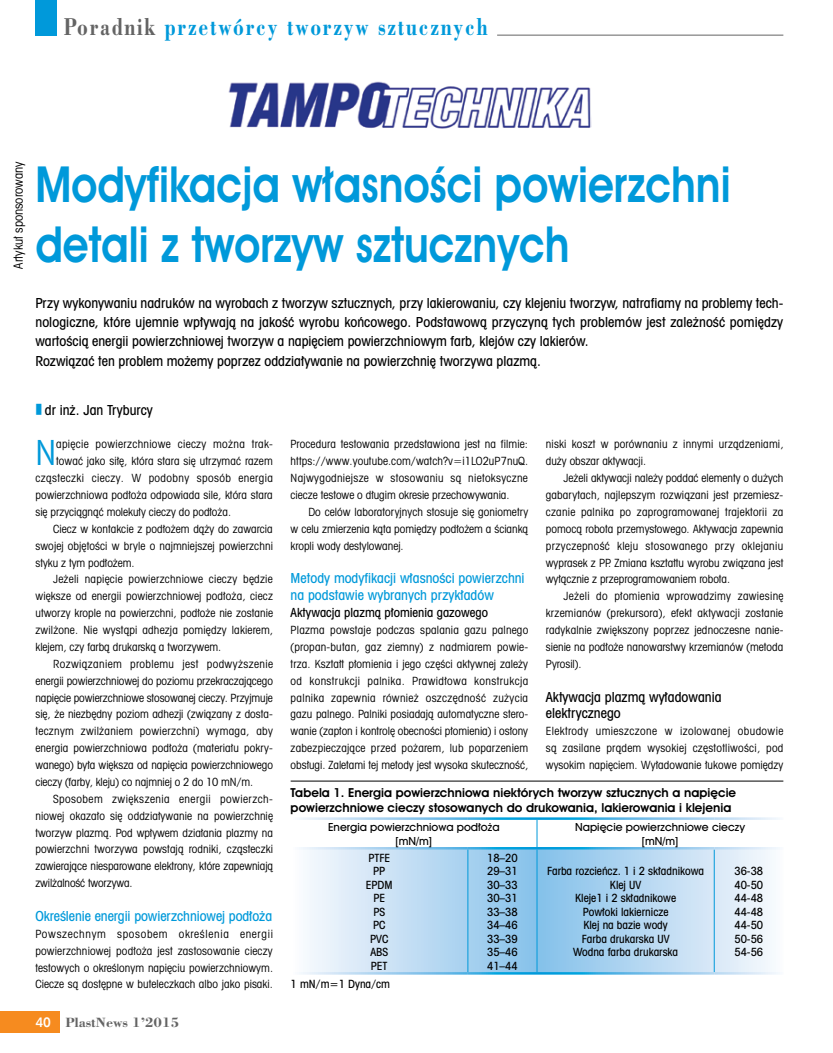
<style>
.page{position:relative;width:833px;height:1053px;background:#fff}
.page>*{position:absolute;margin:0;border:0;box-sizing:border-box;transform-origin:0 0}
.t1{font:50px/60px "Avant Garde Dm PL";color:#0099da;scale:.85 1}
.t2{font:34.5px "Avant Garde Bk Cn PL";color:#0099da}
.t3{font:700 22.75px "Bodoni PL";letter-spacing:.1em;color:#0099da;scale:.77 1}
.t4{font:13.75px/19.4px "Avant Garde Md Cn PL";color:#000}
.t5{font:13.75px/16.9px "Avant Garde Md Cn PL";color:#0099da}
.t6{font:12.5px/15px "Avant Garde Dm PL";color:#000}
.t7{font:12.5px "Avant Garde Md Cn PL";color:#000}
.t8{font:12.5px "Avant Garde Bk Cn PL";color:#000}
.t9{font:700 12.5px "Bodoni PL";color:#646464}
.t10{font:11.25px/16.9px "Avant Garde Bk Cn PL";letter-spacing:.005em;color:#000;text-align:justify}
.t11{font:11.25px/13.5px "Avant Garde Md Cn PL";color:#000;text-align:center}
.t12{font:11.25px "Avant Garde Bk Cn PL";letter-spacing:.035em;color:#000}
.t13{font:11.25px/13.5px "Avant Garde Md PL";color:#000;text-align:center}
.t14{font:11.25px "Avant Garde Bk Cn PL";letter-spacing:.025em;color:#000}
.t15{font:11.25px "Avant Garde Bk Cn PL";letter-spacing:.03em;color:#000}
.t16{font:11.25px "Avant Garde Bk Cn PL";letter-spacing:.04em;color:#000}
.s1{color:#646464}
.s2{font-family:"Geometr 415 Md PL";font-weight:400;color:#fff}
</style>
<div class="page">
<div style="left:0;top:1011px;width:60px;height:21px;background:#f68b1f"></div>
<div style="left:35px;top:0;width:22px;height:35px;background:#0099da"></div>
<hr style="left:497px;top:35px;width:286px;height:1px;background:#646464">
<img style="left:228px;top:81px;width:364px;height:48px">
<hr style="left:291px;top:780px;width:492px;height:1px;background:#000">
<svg style="left:301px;top:849px;width:477px;height:123px;background:#bddbf3"></svg>
<svg style="left:536px;top:819px;width:1px;height:28px"></svg>
<hr style="left:467px;top:849px;width:1px;height:123px;background:#0099da">
<hr style="left:536px;top:849px;width:1px;height:123px;background:#0099da">
<hr style="left:714px;top:849px;width:1px;height:123px;background:#0099da">
<h3 class="t3" style="left:64px;top:11px;width:552px"><span class="s1">Poradnik</span> przetwórcy tworzyw sztucznych</h3>
<p class="t8" style="left:11px;top:268px;width:108px;rotate:-90deg">Artykuł sponsorowany</p>
<h1 class="t1" style="left:35px;top:154px;width:819px">Modyfikacja własności powierzchni detali z tworzyw sztucznych</h1>
<p class="t4" style="left:35px;top:293px;width:749px">Przy wykonywaniu nadruków na wyrobach z tworzyw sztucznych, przy lakierowaniu, czy klejeniu tworzyw, natrafiamy na problemy tech&shy;nologiczne, które ujemnie wpływają na jakość wyrobu końcowego. Podstawową przyczyną tych problemów jest zależność pomiędzy wartością energii powierzchniowej tworzyw a napięciem powierzchniowym farb, klejów czy lakierów.<br>Rozwiązać ten problem możemy poprzez oddziaływanie na powierzchnię tworzywa plazmą.</p>
<p class="t4" style="left:45px;top:400px;width:109px">dr inż. Jan Tryburcy</p>
<h2 class="t2" style="left:35px;top:432px;width:22px">N</h2>
<p class="t15" style="left:56px;top:437px;width:218px">apięcie powierzchniowe cieczy można trak-</p>
<p class="t10" style="left:56px;top:453px;width:218px">tować jako siłę, która stara się utrzymać razem</p>
<p class="t12" style="left:35px;top:471px;width:239px">cząsteczki cieczy. W podobny sposób energia</p>
<p class="t10" style="left:35px;top:486px;width:239px">powierzchniowa podłoża odpowiada sile, która stara</p>
<p class="t10" style="left:35px;top:503px;width:197px">się przyciągnąć molekuły cieczy do podłoża.</p>
<p class="t10" style="left:53px;top:520px;width:221px">Ciecz w kontakcie z podłożem dąży do zawarcia</p>
<p class="t10" style="left:35px;top:537px;width:239px">swojej objętości w bryle o najmniejszej powierzchni</p>
<p class="t10" style="left:35px;top:554px;width:101px">styku z tym podłożem.</p>
<p class="t10" style="left:53px;top:571px;width:221px">Jeżeli napięcie powierzchniowe cieczy będzie</p>
<p class="t10" style="left:35px;top:587px;width:239px">większe od energii powierzchniowej podłoża, ciecz</p>
<p class="t10" style="left:35px;top:604px;width:239px">utworzy krople na powierzchni, podłoże nie zostanie</p>
<p class="t10" style="left:35px;top:621px;width:239px">zwilżone. Nie wystąpi adhezja pomiędzy lakierem,</p>
<p class="t10" style="left:35px;top:638px;width:187px">klejem, czy farbą drukarską a tworzywem.</p>
<p class="t12" style="left:53px;top:657px;width:221px">Rozwiązaniem problemu jest podwyższenie</p>
<p class="t10" style="left:35px;top:672px;width:239px">energii powierzchniowej do poziomu przekraczającego</p>
<p class="t10" style="left:35px;top:689px;width:239px">napięcie powierzchniowe stosowanej cieczy. Przyjmuje</p>
<p class="t10" style="left:35px;top:705px;width:239px">się, że niezbędny poziom adhezji (związany z dosta-</p>
<p class="t14" style="left:35px;top:724px;width:239px">tecznym zwilżaniem powierzchni) wymaga, aby</p>
<p class="t10" style="left:35px;top:739px;width:239px">energia powierzchniowa podłoża (materiału pokry-</p>
<p class="t10" style="left:35px;top:756px;width:239px">wanego) była większa od napięcia powierzchniowego</p>
<p class="t10" style="left:35px;top:773px;width:219px">cieczy (farby, kleju) co najmniej o 2 do 10 mN/m.</p>
<p class="t16" style="left:53px;top:792px;width:221px">Sposobem zwiększenia energii powierzch-</p>
<p class="t10" style="left:35px;top:807px;width:239px">niowej okazało się oddziaływanie na powierzchnię</p>
<p class="t10" style="left:35px;top:824px;width:239px">tworzyw plazmą. Pod wpływem działania plazmy na</p>
<p class="t10" style="left:35px;top:840px;width:239px">powierzchni tworzywa powstają rodniki, cząsteczki</p>
<p class="t10" style="left:35px;top:857px;width:239px">zawierające niesparowane elektrony, które zapewniają</p>
<p class="t10" style="left:35px;top:874px;width:99px">zwilżalność tworzywa.</p>
<p class="t5" style="left:35px;top:907px;width:238px">Określenie energii powierzchniowej podłoża</p>
<p class="t10" style="left:35px;top:925px;width:239px">Powszechnym sposobem określenia energii powierzchniowej podłoża jest zastosowanie cieczy testowych o określonym napięciu powierzchniowym.<br>Ciecze są dostępne w buteleczkach albo jako pisaki.</p>
<p class="t10" style="left:291px;top:436px;width:239px">Procedura testowania przedstawiona jest na filmie: https://www.youtube.com/watch?v=i1LO2uP7nuQ.<br>Najwygodniejsze w stosowaniu są nietoksyczne ciecze testowe o długim okresie przechowywania.</p>
<p class="t10" style="left:291px;top:503px;width:239px;text-indent:18px">Do celów laboratoryjnych stosuje się goniometry w celu zmierzenia kąta pomiędzy podłożem a ścianką kropli wody destylowanej.</p>
<p class="t5" style="left:291px;top:570px;width:235px">Metody modyfikacji własności powierzchni na podstawie wybranych przykładów</p>
<p class="t7" style="left:291px;top:605px;width:199px">Aktywacja plazmą płomienia gazowego</p>
<p class="t10" style="left:291px;top:621px;width:239px">Plazma powstaje podczas spalania gazu palnego (propan-butan, gaz ziemny) z nadmiarem powie&shy;trza. Kształt płomienia i jego części aktywnej zależy od konstrukcji palnika. Prawidłowa konstrukcja palnika zapewnia również oszczędność zużycia gazu palnego. Palniki posiadają automatyczne stero&shy;wanie (zapłon i kontrolę obecności płomienia) i osłony zabezpieczające przed pożarem, lub poparzeniem obsługi. Zaletami tej metody jest wysoka skuteczność,</p>
<p class="t10" style="left:546px;top:436px;width:239px">niski koszt w porównaniu z innymi urządzeniami, duży obszar aktywacji.</p>
<p class="t10" style="left:546px;top:469px;width:239px;text-indent:18px">Jeżeli aktywacji należy poddać elementy o dużych gabarytach, najlepszym rozwiązani jest przemiesz&shy;czanie palnika po zaprogramowanej trajektorii za pomocą robota przemysłowego. Aktywacja zapewnia przyczepność kleju stosowanego przy oklejaniu wyprasek z PP. Zmiana kształtu wyrobu związana jest wyłącznie z przeprogramowaniem robota.</p>
<p class="t10" style="left:546px;top:587px;width:239px;text-indent:18px">Jeżeli do płomienia wprowadzimy zawiesinę krzemianów (prekursora), efekt aktywacji zostanie radykalnie zwiększony poprzez jednoczesne nanie&shy;sienie na podłoże nanowarstwy krzemianów (metoda Pyrosil).</p>
<p class="t4" style="left:546px;top:688px;width:177px;line-height:16.9px">Aktywacja plazmą wyładowania elektrycznego</p>
<p class="t10" style="left:546px;top:722px;width:239px">Elektrody umieszczone w izolowanej obudowie są zasilane prądem wysokiej częstotliwości, pod wysokim napięciem. Wyładowanie łukowe pomiędzy</p>
<p class="t6" style="left:291px;top:785px;width:447px">Tabela 1. Energia powierzchniowa niektórych tworzyw sztucznych a napięcie powierzchniowe cieczy stosowanych do drukowania, lakierowania i klejenia</p>
<p class="t13" style="left:328px;top:820px;width:173px">Energia powierzchniowa podłoża [mN/m]</p>
<p class="t13" style="left:575px;top:820px;width:171px">Napięcie powierzchniowe cieczy [mN/m]</p>
<p class="t11" style="left:366px;top:850px;width:28px">PTFE<br>PP<br>EPDM<br>PE<br>PS<br>PC<br>PVC<br>ABS<br>PET</p>
<p class="t11" style="left:487px;top:850px;width:32px;text-align:justify">18–20<br>29–31<br>30–33<br>30–31<br>33–38<br>34–46<br>33–39<br>35–46<br>41–44</p>
<p class="t11" style="left:547px;top:864px;width:159px">Farba rozcieńcz. 1 i 2 składnikowa<br>Klej UV<br>Kleje1 i 2 składnikowe<br>Powłoki lakiernicze<br>Klej na bazie wody<br>Farba drukarska UV<br>Wodna farba drukarska</p>
<p class="t11" style="left:734px;top:864px;width:30px;text-align:justify">36-38<br>40-50<br>44-48<br>44-48<br>44-50<br>50-56<br>54-56</p>
<p class="t11" style="left:291px;top:977px;width:101px">1 mN/m=1 Dyna/cm</p>
<p class="t9" style="left:35px;top:1012px;width:145px"><span class="s2">40</span> PlastNews 1’2015</p>
</div>
